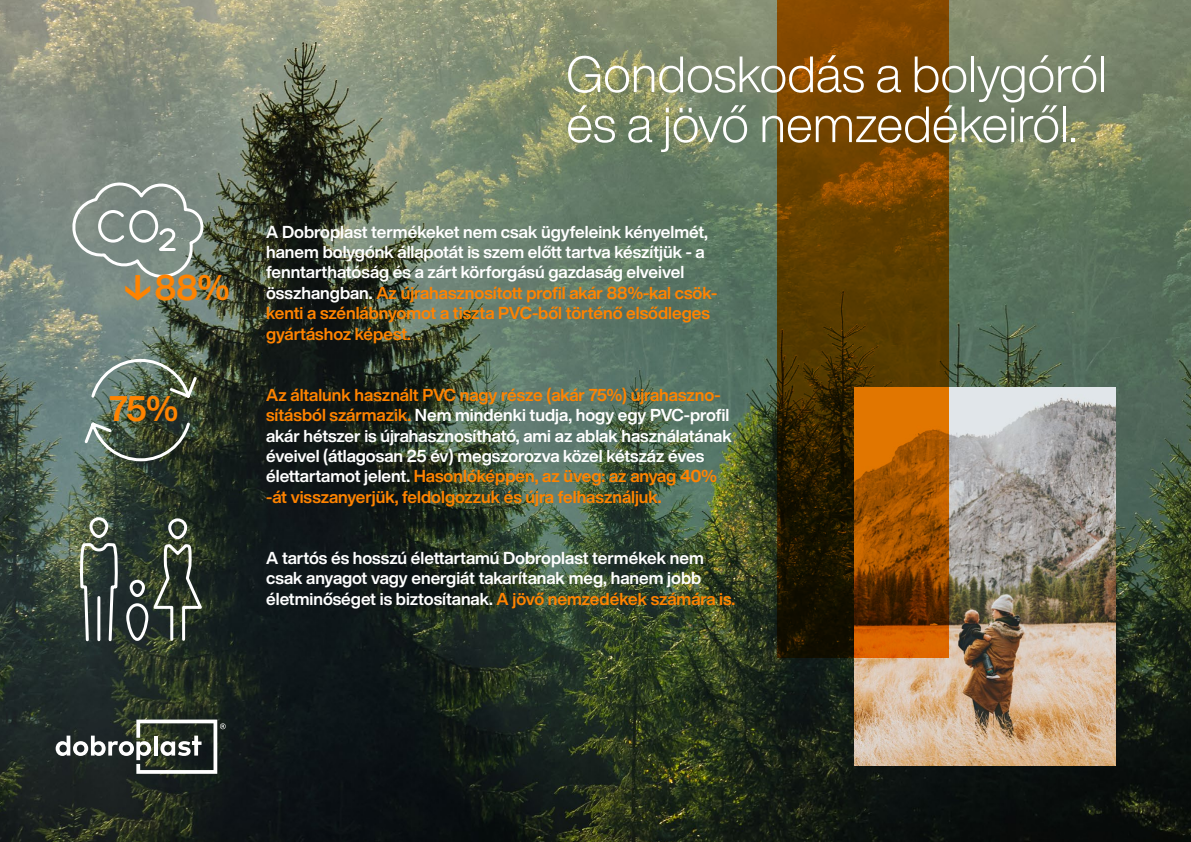
<style>
.page{position:relative;width:1191px;height:842px;background:#fff}
.page>*{position:absolute;margin:0;border:0;box-sizing:border-box;transform-origin:0 0}
.t1{font:300 50px/50px "Helvetica Now Display";color:#fff}
.t2{font:700 35px "Helvetica Now Display";color:#ff8300}
.t3{font:700 17px/20.4px "Helvetica Now Display";color:#fff}
.s1{color:#ff8300}
</style>
<div class="page">
<img style="left:0;top:0;width:1191px;height:842px">
<img style="left:854px;top:388px;width:261px;height:378px">
<svg style="left:777px;top:0;width:171px;height:657px;background:#6b3e00"></svg>
<svg style="left:56px;top:720px;width:170px;height:54px"></svg>
<svg style="left:82px;top:357px;width:117px;height:48px;background:#687a6b"></svg>
<svg style="left:80px;top:405px;width:125px;height:339px;background:#404c40"></svg>
<svg style="left:71px;top:176px;width:137px;height:114px;background:#88958e"></svg>
<h2 class="t2" style="left:121px;top:263px;width:110px">↓88%</h2>
<h2 class="t2" style="left:109px;top:385px;width:70px">75%</h2>
<h1 class="t1" style="left:566px;top:49px;width:542px">Gondoskodás a bolygóról és a jövő nemzedékeiről.</h1>
<p class="t3" style="left:266px;top:221px;width:453px">A Dobroplast termékeket nem csak ügyfeleink kényelmét, hanem bolygónk állapotát is szem előtt tartva készítjük - a fenntarthatóság és a zárt körforgású gazdaság elveivel összhangban. <span class="s1">Az újrahasznosított profil akár 88%-kal csök&shy;kenti a szénlábnyomot a tiszta PVC-ből történő elsődleges gyártáshoz képest.</span></p>
<p class="t3" style="left:266px;top:384px;width:467px"><span class="s1">Az általunk használt PVC nagy része (akár 75%) újrahaszno&shy;sításból származik.</span> Nem mindenki tudja, hogy egy PVC-profil akár hétszer is újrahasznosítható, ami az ablak használatának éveivel (átlagosan 25 év) megszorozva közel kétszáz éves élettartamot jelent. <span class="s1">Hasonlóképpen, az üveg: az anyag 40% -át visszanyerjük, feldolgozzuk és újra felhasználjuk.</span></p>
<p class="t3" style="left:266px;top:548px;width:471px">A tartós és hosszú élettartamú Dobroplast termékek nem csak anyagot vagy energiát takarítanak meg, hanem jobb életminőséget is biztosítanak. <span class="s1">A jövő nemzedékek számára is.</span></p>
</div>
